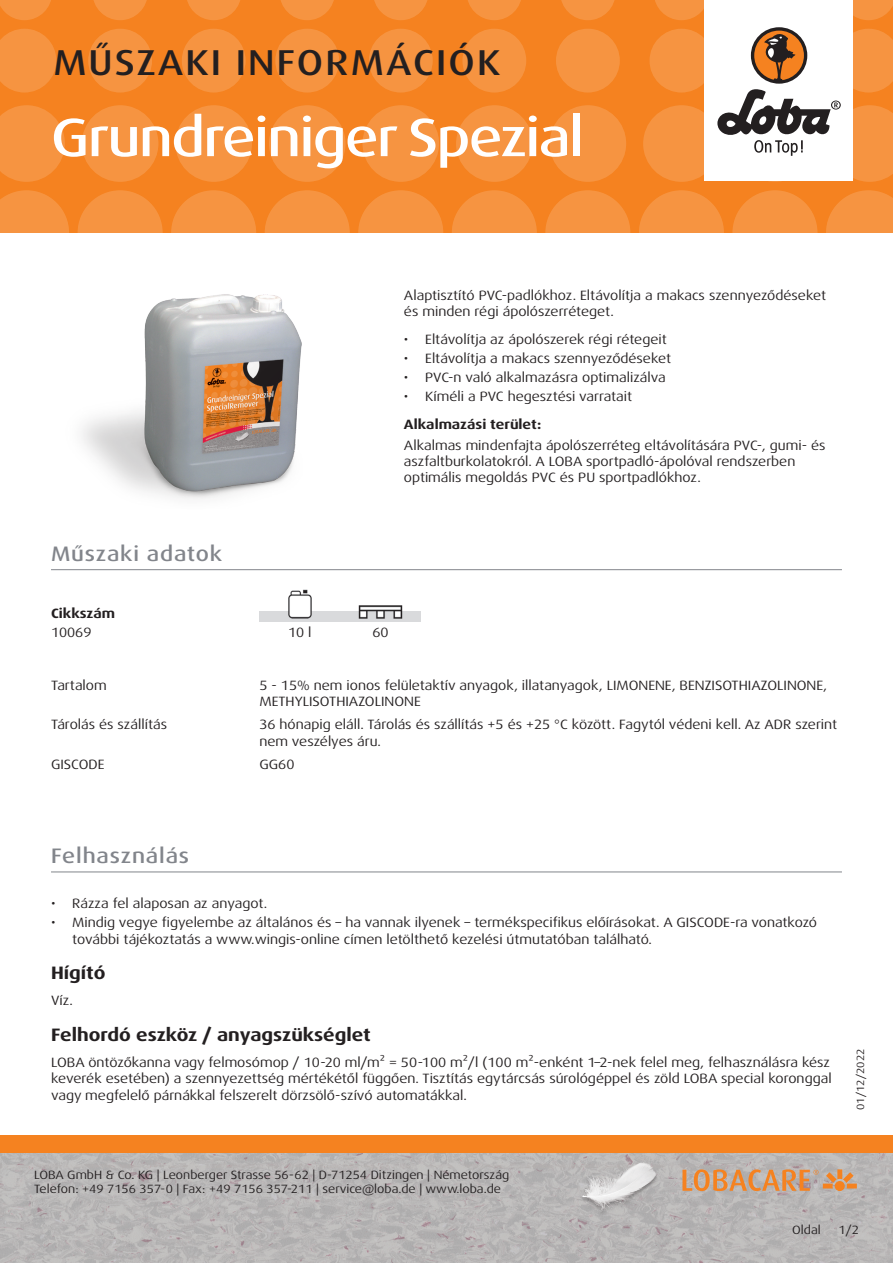
<style>
.page{position:relative;width:893px;height:1263px;background:#fff}
.page>*{position:absolute;margin:0;border:0;box-sizing:border-box;transform-origin:0 0}
.t1{font:500 expanded 54px "Dax Pro";letter-spacing:-.025em;color:#fff}
.t2{font:500 expanded 36px "Dax Pro";letter-spacing:.06em;color:#231f20}
.Titel_grau{font:500 expanded 21px "Dax Pro";letter-spacing:.04em;color:#82858b}
.t3{font:700 expanded 18px "Dax Pro";color:#231f20}
.Text{font:expanded 13.5px/16.2px "Dax Pro";color:#231f20}
.Text_Bold{font:700 expanded 13.5px "Dax Pro";color:#231f20}
.Text_zentriert{font:expanded 13.5px "Dax Pro";color:#231f20}
.t4{font:expanded 12px/14.4px "Dax Pro";color:#231f20}
.t5{font:expanded 10.5px "Dax Pro";color:#231f20}
</style>
<div class="page">
<div style="left:0;top:0;width:893px;height:233px;background:#f58220"></div>
<svg style="left:0;top:190px;width:69px;height:43px"></svg>
<svg style="left:78px;top:190px;width:85px;height:85px;fill:#f69441"></svg>
<svg style="left:171px;top:190px;width:85px;height:85px;fill:#f69441"></svg>
<svg style="left:265px;top:190px;width:85px;height:85px;fill:#f69441"></svg>
<svg style="left:358px;top:190px;width:85px;height:85px;fill:#f69441"></svg>
<svg style="left:545px;top:190px;width:85px;height:85px;fill:#f69441"></svg>
<svg style="left:452px;top:190px;width:85px;height:85px;fill:#f69441"></svg>
<svg style="left:732px;top:190px;width:85px;height:85px;fill:#f69441"></svg>
<svg style="left:639px;top:190px;width:85px;height:85px;fill:#f69441"></svg>
<svg style="left:826px;top:190px;width:67px;height:43px"></svg>
<svg style="left:0;top:105px;width:65px;height:77px"></svg>
<svg style="left:82px;top:105px;width:76px;height:77px"></svg>
<svg style="left:175px;top:105px;width:77px;height:77px"></svg>
<svg style="left:269px;top:105px;width:76px;height:77px"></svg>
<svg style="left:456px;top:105px;width:77px;height:77px"></svg>
<svg style="left:362px;top:105px;width:77px;height:77px"></svg>
<svg style="left:550px;top:105px;width:76px;height:77px"></svg>
<svg style="left:0;top:29px;width:56px;height:63px"></svg>
<svg style="left:182px;top:29px;width:64px;height:63px"></svg>
<svg style="left:88px;top:29px;width:64px;height:63px"></svg>
<svg style="left:275px;top:29px;width:64px;height:63px"></svg>
<svg style="left:462px;top:29px;width:64px;height:63px"></svg>
<svg style="left:369px;top:29px;width:64px;height:63px"></svg>
<svg style="left:556px;top:29px;width:64px;height:63px"></svg>
<svg style="left:0;top:0;width:51px;height:20px"></svg>
<svg style="left:187px;top:0;width:53px;height:20px"></svg>
<svg style="left:468px;top:0;width:53px;height:20px"></svg>
<svg style="left:655px;top:0;width:49px;height:20px"></svg>
<svg style="left:93px;top:0;width:54px;height:20px"></svg>
<svg style="left:374px;top:0;width:54px;height:20px"></svg>
<svg style="left:281px;top:0;width:53px;height:20px"></svg>
<svg style="left:561px;top:0;width:54px;height:20px"></svg>
<svg style="left:853px;top:0;width:40px;height:20px"></svg>
<img style="left:0;top:1152px;width:893px;height:111px">
<div style="left:0;top:1135px;width:893px;height:17px;background:#f58220"></div>
<div style="left:704px;top:0;width:149px;height:181px;background:#fff"></div>
<svg style="left:643px;top:29px;width:250px;height:153px"></svg>
<img style="left:578px;top:1161px;width:82px;height:81px">
<svg style="left:682px;top:1169px;width:175px;height:22px;background:#cea07a"></svg>
<hr style="left:51px;top:871px;width:791px;height:1px;background:#82858b">
<hr style="left:51px;top:569px;width:791px;height:1px;background:#82858b">
<img style="left:288px;top:589px;width:115px;height:22px">
<img style="left:259px;top:611px;width:162px;height:11px">
<img style="left:82px;top:272px;width:240px;height:227px">
<h2 class="t2" style="left:53px;top:40px;width:448px">MŰSZAKI INFORMÁCIÓK</h2>
<p class="t1" style="left:51px;top:103px;width:534px">Grundreiniger Spezial</p>
<p class="Text" style="left:404px;top:287px;width:424px">Alaptisztító PVC-padlókhoz. Eltávolítja a makacs szennyeződéseket és minden régi ápolószerréteget.</p>
<p class="Text" style="left:404px;top:331px;width:264px">• Eltávolítja az ápolószerek régi rétegeit</p>
<p class="Text" style="left:404px;top:350px;width:269px">• Eltávolítja a makacs szennyeződéseket</p>
<p class="Text" style="left:404px;top:369px;width:263px">• PVC-n való alkalmazásra optimalizálva</p>
<p class="Text" style="left:404px;top:388px;width:230px">• Kíméli a PVC hegesztési varratait</p>
<p class="Text_Bold" style="left:404px;top:415px;width:139px">Alkalmazási terület:</p>
<p class="Text" style="left:404px;top:437px;width:423px">Alkalmas mindenfajta ápolószerréteg eltávolítására PVC-, gumi- és aszfaltburkolatokról. A LOBA sportpadló-ápolóval rendszerben optimális megoldás PVC és PU sportpadlókhoz.</p>
<p class="Titel_grau" style="left:51px;top:540px;width:173px">Műszaki adatok</p>
<p class="Text_Bold" style="left:51px;top:604px;width:66px">Cikkszám</p>
<p class="Text" style="left:51px;top:624px;width:42px">10069</p>
<p class="Text_zentriert" style="left:288px;top:623px;width:25px">10 l</p>
<p class="Text_zentriert" style="left:372px;top:623px;width:18px">60</p>
<p class="Text" style="left:51px;top:677px;width:57px">Tartalom</p>
<p class="Text" style="left:259px;top:677px;width:569px">5 - 15% nem ionos felületaktív anyagok, illatanyagok, LIMONENE, BENZISOTHIAZOLINONE,<br>METHYLISOTHIAZOLINONE</p>
<p class="Text" style="left:51px;top:717px;width:118px">Tárolás és szállítás</p>
<p class="Text" style="left:259px;top:717px;width:579px">36 hónapig eláll. Tárolás és szállítás +5 és +25 °C között. Fagytól védeni kell. Az ADR szerint nem veszélyes áru.</p>
<p class="Text" style="left:51px;top:756px;width:55px">GISCODE</p>
<p class="Text" style="left:259px;top:756px;width:37px">GG60</p>
<p class="Titel_grau" style="left:51px;top:842px;width:140px">Felhasználás</p>
<p class="Text" style="left:51px;top:895px;width:218px">• Rázza fel alaposan az anyagot.</p>
<p class="Text" style="left:72px;top:915px;width:746px;text-indent:-21px">• Mindig vegye figyelembe az általános és – ha vannak ilyenek – termékspecifikus előírásokat. A GISCODE-ra vonatkozó további tájékoztatás a www.wingis-online címen letölthető kezelési útmutatóban található.</p>
<p class="t3" style="left:51px;top:961px;width:56px">Hígító</p>
<p class="Text" style="left:51px;top:992px;width:24px">Víz.</p>
<p class="t3" style="left:51px;top:1023px;width:321px">Felhordó eszköz / anyagszükséglet</p>
<p class="Text" style="left:51px;top:1054px;width:782px;text-align:justify">LOBA öntözőkanna vagy felmosómop / 10-20 ml/m² = 50-100 m²/l (100 m²-enként 1–2-nek felel meg, felhasználásra kész keverék esetében) a szennyezettség mértékétől függően. Tisztítás egytárcsás súrológéppel és zöld LOBA special koronggal vagy megfelelő párnákkal felszerelt dörzsölő-szívó automatákkal.</p>
<p class="t4" style="left:34px;top:1167px;width:477px">LOBA GmbH &amp; Co. KG | Leonberger Strasse 56-62 | D-71254 Ditzingen | Németország<br>Telefon: +49 7156 357-0 | Fax: +49 7156 357-211 | service@loba.de | www.loba.de</p>
<p class="t5" style="left:854px;top:1110px;width:63px;rotate:-90deg">01/12/2022</p>
<p class="t4" style="left:792px;top:1223px;width:30px">Oldal</p>
<p class="t4" style="left:838px;top:1223px;width:22px">1/2</p>
</div>
